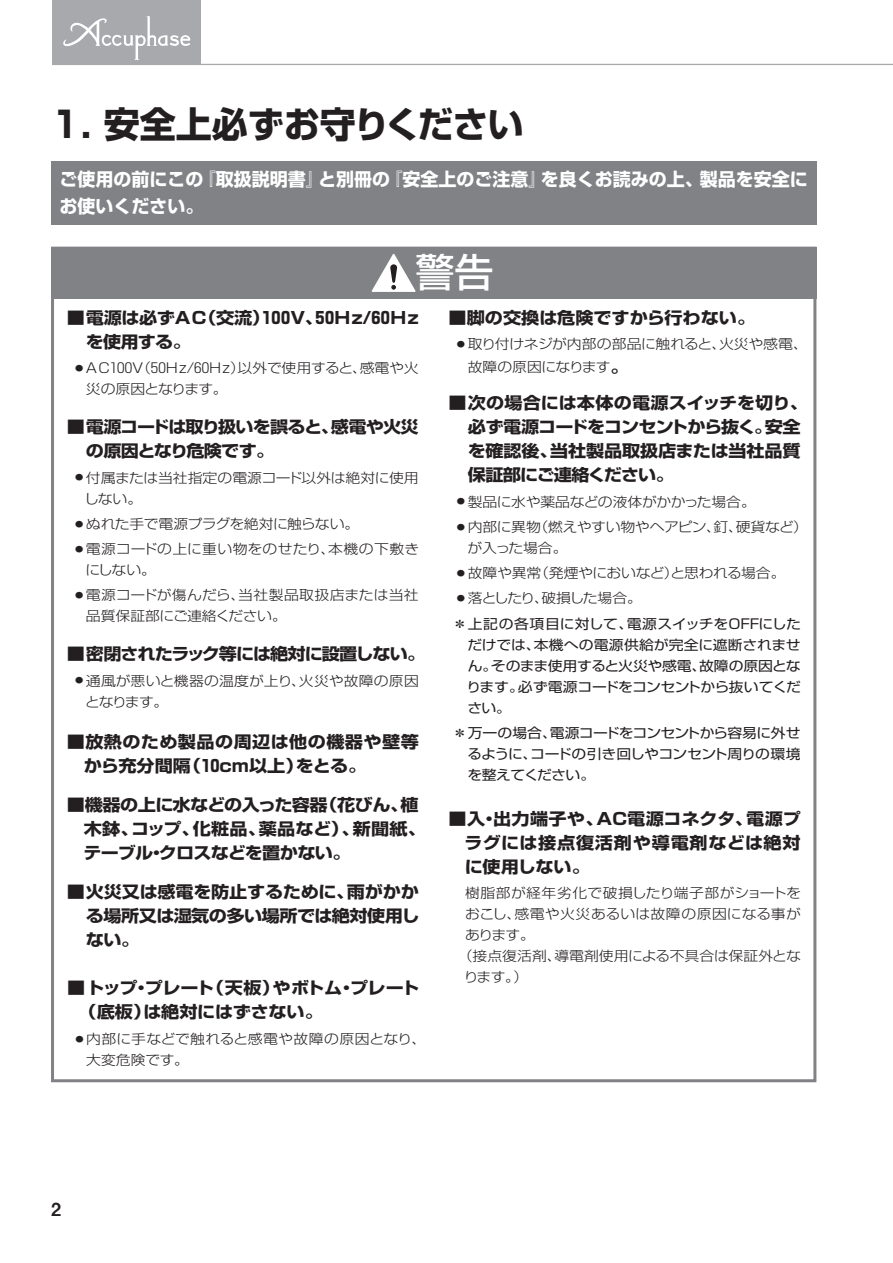
<style>
.page{position:relative;width:893px;height:1263px;background:#fff}
.page>*{position:absolute;margin:0;border:0;box-sizing:border-box;transform-origin:0 0}
.t1{font:500 39px "Shin Go Pro";color:#fff}
.t2{font:700 36px "Shin Go Pro";color:#231f20}
.t3{font:700 18px/27px "Shin Go Pro";color:#fff}
.t4{font:18px "Midashi Go Pro MB31";color:#231f20}
.t5{font:700 16.5px/24px "Shin Go Pro";letter-spacing:-.025em;color:#231f20;scale:1.1 1}
.t6{font:700 16.5px/24px "Shin Go Pro";letter-spacing:.02em;color:#231f20;scale:1.1 1}
.t7{font:700 16.5px/24px "Shin Go Pro";letter-spacing:-.05em;color:#231f20;scale:1.1 1}
.t8{font:700 16.5px "Shin Go Pro";letter-spacing:-.06em;color:#231f20;scale:1.1 1}
.t9{font:700 16.5px "Shin Go Pro";color:#231f20;scale:1.1 1}
.t10{font:300 13.5px/21px "Shin Go Pro";letter-spacing:-.01em;color:#231f20;scale:1.1 1}
.t11{font:13.5px/21px "Shin Go Pro";letter-spacing:-.03em;color:#231f20;text-align:justify;scale:1.1 1}
.t12{font:300 13.5px "Shin Go Pro";letter-spacing:.02em;color:#231f20;scale:1.1 1}
.t13{font:13.5px/25.2px "Shin Go Pro";letter-spacing:-.005em;color:#231f20;scale:1.1 1}
.t14{font:300 13.5px "Shin Go Pro";letter-spacing:-.035em;color:#231f20;scale:1.1 1}
.s1{font-weight:700;font-size:16.5px}
.s2{font-weight:300}
</style>
<div class="page">
<svg style="left:201px;top:63px;width:692px;height:2px"></svg>
<div style="left:52px;top:0;width:149px;height:65px;background:#a8a9ad"></div>
<svg style="left:63px;top:16px;width:127px;height:44px"></svg>
<div style="left:51px;top:162px;width:765px;height:63px;background:#808285"></div>
<div style="left:51px;top:247px;width:765px;height:51px;background:#808285"></div>
<svg style="left:372px;top:254px;width:44px;height:38px"></svg>
<h2 class="t2" style="left:51px;top:96px;width:474px">1. 安全上必ずお守りください</h2>
<h3 class="t3" style="left:60px;top:164px;width:750px">ご使用の前にこの『取扱説明書』と別冊の『安全上のご注意』を良くお読みの上、製品を安全にお使いください。</h3>
<h1 class="t1" style="left:416px;top:240px;width:79px">警告</h1>
<p class="t5" style="left:86px;top:304px;width:304px;text-indent:-19px">■ 電源は必ずAC（交流）１００V、５０ Hz/６０ Hzを使用する。</p>
<p class="t10" style="left:86px;top:356px;width:304px;text-indent:-11px"><sup>●</sup> AC１００V（５０Hz/６０Hz）以外で使用すると、感電や火災の原因となります。</p>
<p class="t7" style="left:86px;top:413px;width:304px;text-indent:-19px">■ 電源コードは取り扱いを誤ると、感電や火災の原因となり危険です。</p>
<p class="t10" style="left:84px;top:465px;width:306px;text-indent:-9px"><sup>●</sup> 付属または当社指定の電源コード以外は絶対に使用しない。</p>
<p class="t14" style="left:75px;top:513px;width:260px"><sup>●</sup> ぬれた手で電源プラグを絶対に触らない。</p>
<p class="t10" style="left:85px;top:537px;width:305px;text-indent:-10px"><sup>●</sup> 電源コードの上に重い物をのせたり、本機の下敷きにしない。</p>
<p class="t10" style="left:86px;top:583px;width:304px;text-indent:-11px"><sup>●</sup> 電源コードが傷んだら、当社製品取扱店または当社品質保証部にご連絡ください。</p>
<p class="t8" style="left:67px;top:641px;width:327px">■ 密閉されたラック等には絶対に設置しない。</p>
<p class="t10" style="left:85px;top:668px;width:305px;text-indent:-10px"><sup>●</sup> 通風が悪いと機器の温度が上り、火災や故障の原因となります。</p>
<p class="t6" style="left:84px;top:728px;width:306px;text-indent:-17px">■放熱のため製品の周辺は他の機器や壁等から充分間隔（１ 0cm以上）をとる。</p>
<p class="t5" style="left:83px;top:791px;width:313px;text-indent:-17px">■機器の上に水などの入った容器（花びん、植木鉢、コップ、化粧品、薬品など）、新聞紙、テーブル・クロスなどを置かない。</p>
<p class="t5" style="left:86px;top:878px;width:305px;text-align:justify;text-indent:-19px">■ 火災又は感電を防止するために、雨がかかる場所又は湿気の多い場所では絶対使用しない。</p>
<p class="t5" style="left:79px;top:974px;width:311px;text-indent:-11px">■ トップ・プレート（天板）やボトム・プレート（底板）は絶対にはずさない。</p>
<p class="t10" style="left:86px;top:1027px;width:311px;text-indent:-11px"><sup>●</sup> 内部に手などで触れると感電や故障の原因となり、大変危険です。</p>
<p class="t9" style="left:449px;top:304px;width:280px">■脚の交換は危険ですから行わない。</p>
<p class="t10" style="left:468px;top:331px;width:311px;line-height:22.5px;text-indent:-11px"><sup>●</sup> 取り付けネジが内部の部品に触れると、火災や感電、故障の原因になります<span class="s1">。</span></p>
<p class="t5" style="left:468px;top:389px;width:311px;text-indent:-19px">■ 次の場合には本体の電源スイッチを切り、必ず電源コードをコンセントから抜く。安全を確認後、当社製品取扱店または当社品質保証部にご連絡ください。</p>
<p class="t10" style="left:457px;top:489px;width:273px"><sup>●</sup> 製品に水や薬品などの液体がかかった場合。</p>
<p class="t10" style="left:467px;top:515px;width:311px;text-indent:-11px"><sup>●</sup> 内部に異物（燃えやすい物やヘアピン、釘、硬貨など）が入った場合。</p>
<p class="t10" style="left:457px;top:561px;width:300px"><sup>●</sup> 故障や異常（発煙やにおいなど）と思われる場合。</p>
<p class="t13" style="left:452px;top:584px;width:318px;text-indent:4px"><sup>●</sup> <span class="s2">落としたり、破損した場合。<br></span>＊上記の各項目に対して、電源スイッチをOFFにした</p>
<p class="t11" style="left:466px;top:632px;width:306px">だけでは、本機への電源供給が完全に遮断されません。そのまま使用すると火災や感電、故障の原因となります。必ず電源コードをコンセントから抜いてください。</p>
<p class="t11" style="left:467px;top:721px;width:305px;text-indent:-15px">＊万一の場合、電源コードをコンセントから容易に外せるように、コードの引き回しやコンセント周りの環境を整えてください。</p>
<p class="t5" style="left:465px;top:805px;width:307px;text-align:justify;text-indent:-16px">■入・出力端子や、AC電源コネクタ、電源プラグには接点復活剤や導電剤などは絶対に使用しない。</p>
<p class="t12" style="left:465px;top:882px;width:307px">樹脂部が経年劣化で破損したり端子部がショートを</p>
<p class="t12" style="left:465px;top:903px;width:307px">おこし、感電や火災あるいは故障の原因になる事が</p>
<p class="t10" style="left:465px;top:923px;width:65px">あります。</p>
<p class="t10" style="left:458px;top:944px;width:313px">（接点復活剤、導電剤使用による不具合は保証外とな</p>
<p class="t10" style="left:464px;top:965px;width:60px">ります。）</p>
<h3 class="t4" style="left:51px;top:1195px;width:12px">2</h3>
</div>
